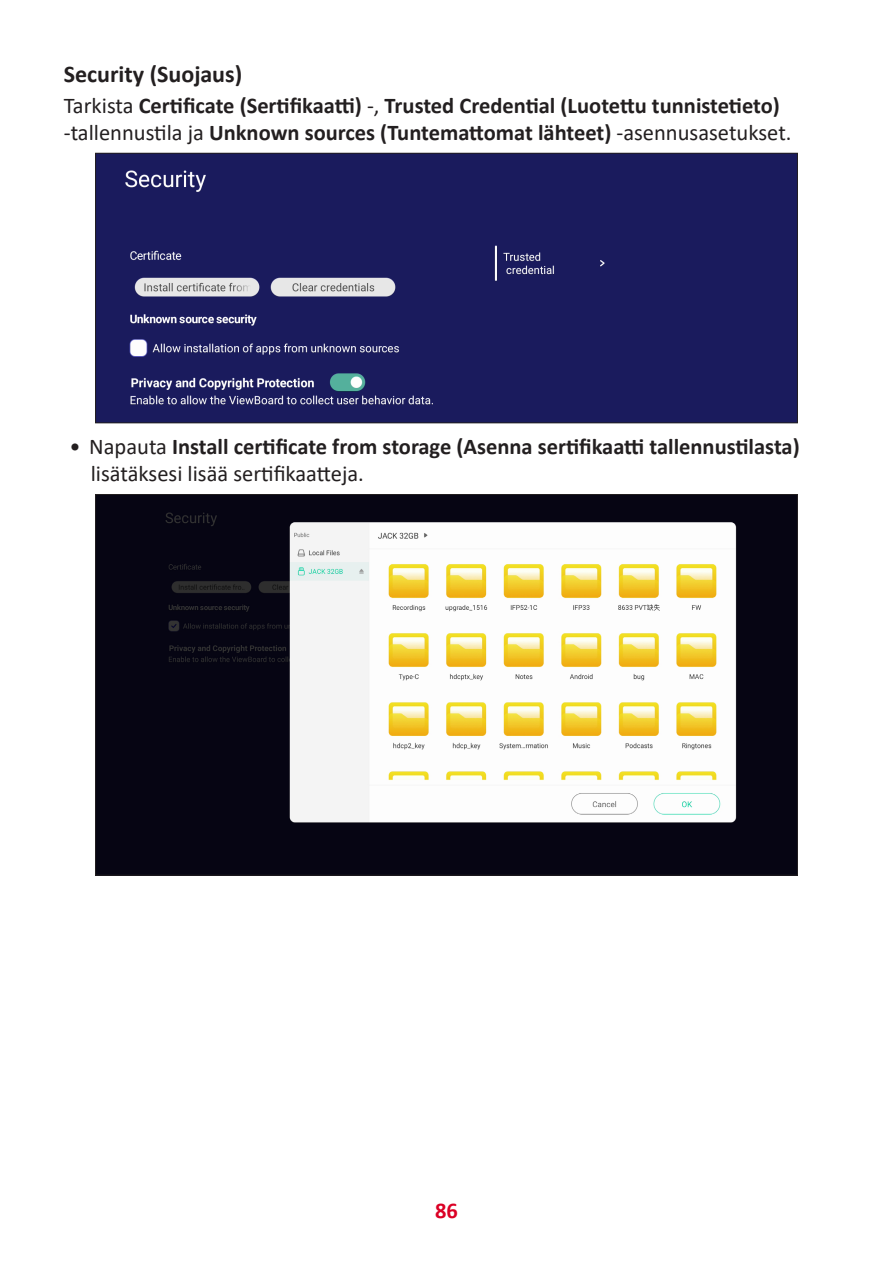
<style>
.page{position:relative;width:893px;height:1263px;background:#fff}
.page>*{position:absolute;margin:0;border:0;box-sizing:border-box;transform-origin:0 0}
.t1{font:700 24px "Calibri";color:#231f20}
.Body{font:700 22.5px/27px "Calibri";color:#231f20}
.t2{font:700 22.5px "Calibri";color:#db0025}
.s1{font-weight:400}
</style>
<div class="page">
<div style="left:97px;top:155px;width:699px;height:266px;background:#1a1b5d"></div>
<div style="left:95px;top:153px;width:703px;height:270px;border:1px solid #231f20"></div>
<img style="left:97px;top:496px;width:699px;height:377px">
<p class="t1" style="left:64px;top:57px;width:180px">Security (Suojaus)</p>
<p class="Body" style="left:64px;top:92px;width:729px"><span class="s1">Tarkista</span> Certificate (Sertifikaatti) <span class="s1">-,</span> Trusted Credential (Luotettu tunnistetieto) <span class="s1">-tallennustila ja</span> Unknown sources (Tuntemattomat lähteet) <span class="s1">-asennusasetukset.</span></p>
<p class="Body" style="left:91px;top:433px;width:710px;text-indent:-21px"><span class="s1">• Napauta</span> Install certificate from storage (Asenna sertifikaatti tallennustilasta) <span class="s1">lisätäksesi lisää sertifikaatteja.</span></p>
<p class="t2" style="left:435px;top:1194px;width:24px">86</p>
</div>
